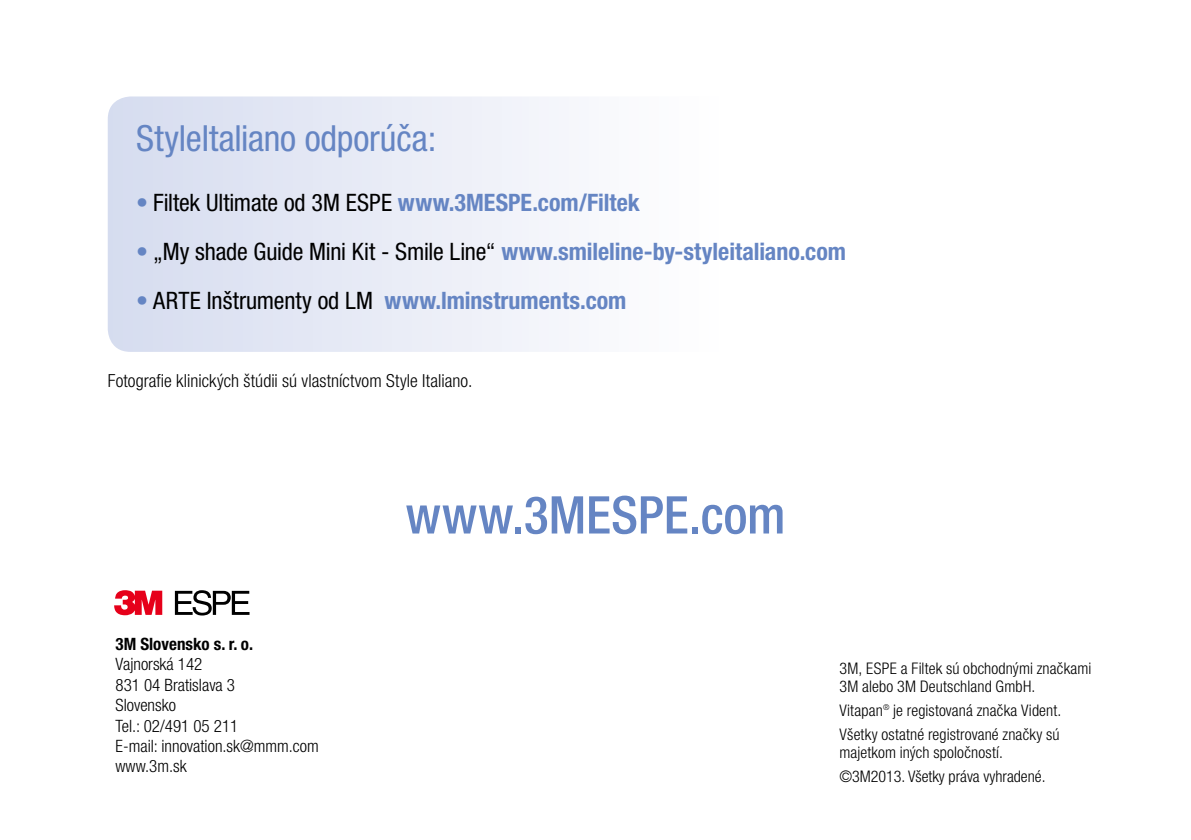
<style>
.page{position:relative;width:1191px;height:840px;background:#fff}
.page>*{position:absolute;margin:0;border:0;box-sizing:border-box;transform-origin:0 0}
.t1{font:500 condensed 52px "Helvetica Neue LT Pro";color:#6585c3}
.t2{font:condensed 36px "Helvetica Neue LT Pro";letter-spacing:-.005em;color:#6585c3}
.t3{font:700 condensed 24px "Helvetica Neue LT Pro";color:#6585c3}
.t4{font:300 condensed 18px "Helvetica Neue LT Pro";letter-spacing:.005em;color:#000}
.t5{font:300 condensed 17px/20.4px "Helvetica Neue LT Pro";color:#000}
.t6{font:700 condensed 17px "Helvetica Neue LT Pro";color:#000}
.t7{font:300 condensed 16px/18px "Helvetica Neue LT Pro";letter-spacing:.01em;color:#000}
.s1{font-weight:400;color:#000}
</style>
<div class="page">
<svg style="left:108px;top:96px;width:451px;height:255px"></svg>
<svg style="left:114px;top:590px;width:48px;height:25px"></svg>
<svg style="left:175px;top:590px;width:74px;height:25px"></svg>
<h2 class="t2" style="left:136px;top:117px;width:302px">StyleItaliano odporúča:</h2>
<h3 class="t3" style="left:136px;top:188px;width:505px">• <span class="s1">Filtek Ultimate od 3M ESPE</span> www.3MESPE.com/Filtek</h3>
<h3 class="t3" style="left:136px;top:237px;width:711px">• <span class="s1">„My shade Guide Mini Kit - Smile Line“</span> www.smileline-by-styleitaliano.com</h3>
<h3 class="t3" style="left:136px;top:286px;width:492px">• <span class="s1">ARTE Inštrumenty od LM</span> www.lminstruments.com</h3>
<p class="t4" style="left:108px;top:370px;width:366px">Fotografie klinických štúdii sú vlastníctvom Style Italiano.</p>
<p class="t6" style="left:116px;top:633px;width:139px">3M Slovensko s. r. o.</p>
<p class="t5" style="left:116px;top:653px;width:205px">Vajnorská 142<br>831 04 Bratislava 3<br>Slovensko<br>Tel.: 02/491 05 211<br>E-mail: innovation.sk@mmm.com www.3m.sk</p>
<h1 class="t1" style="left:405px;top:483px;width:381px">www.3MESPE.com</h1>
<p class="t7" style="left:839px;top:659px;width:253px">3M, ESPE a Filtek sú obchodnými značkami<br>3M alebo 3M Deutschland GmbH.</p>
<p class="t7" style="left:839px;top:697px;width:223px;line-height:23.6px">Vitapan<sup>®</sup> je registovaná značka Vident.<br>Všetky ostatné registrované značky sú</p>
<p class="t7" style="left:839px;top:739px;width:208px;line-height:24.8px">majetkom iných spoločností. ©3M2013. Všetky práva vyhradené.</p>
</div>
